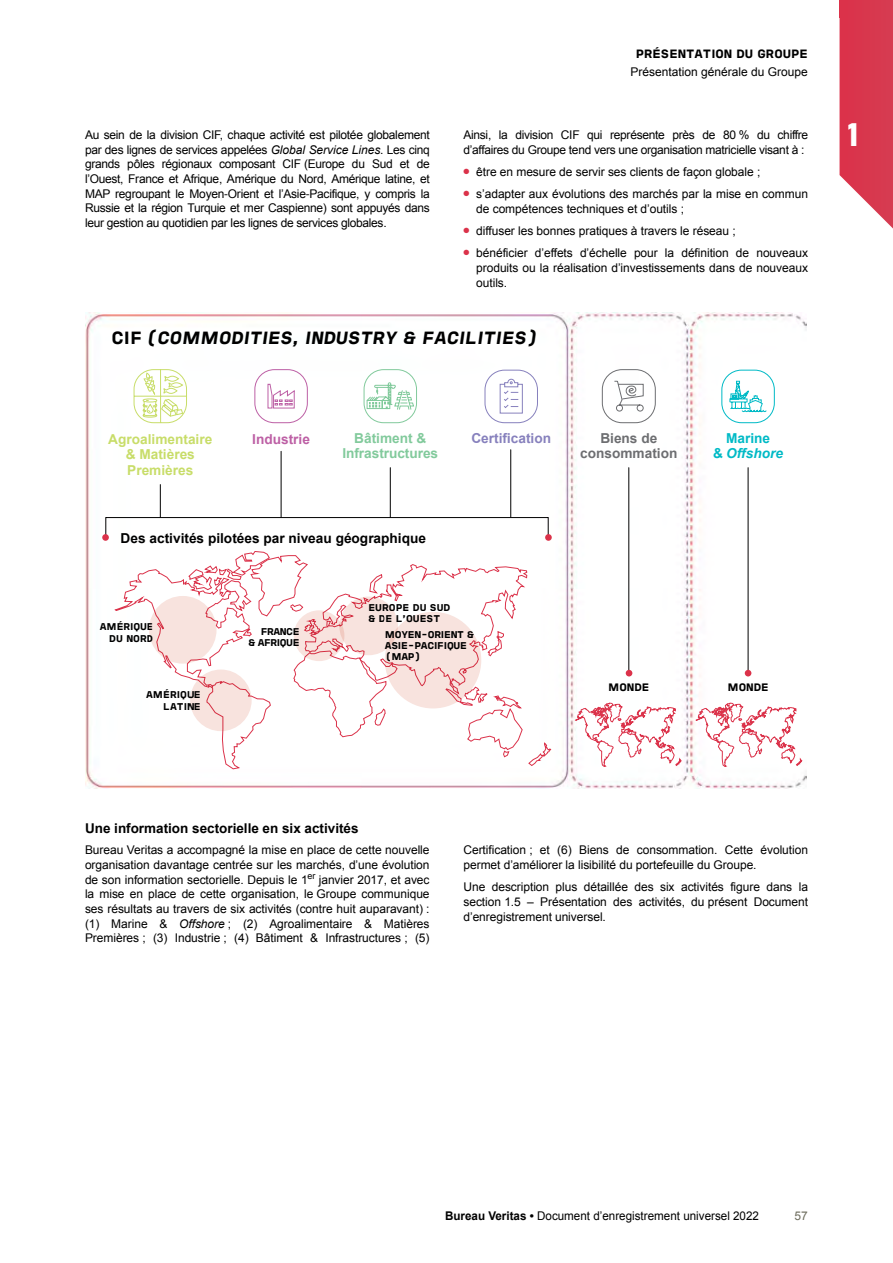
<style>
.page{position:relative;width:893px;height:1263px;background:#fff}
.page>*{position:absolute;margin:0;border:0;box-sizing:border-box;transform-origin:0 0}
.t1{font:700 expanded 32.4px "Bureau Veritas";color:#fff}
.t2{font:17.55px "Bureau Veritas Ext Bd Extra Cond";color:#000}
.t3{font:700 13.65px "Arial";color:#000}
.t4{font:700 13.65px/15.6px "Arial";color:#c8dd69;text-align:center}
.t5{font:700 13.65px/15.6px "Arial";letter-spacing:-.005em;color:#82ca9c;text-align:center}
.t6{font:700 13.65px/15.6px "Arial";color:#6d6e71;text-align:center}
.t7{font:italic 700 13.65px/15.6px "Arial";color:#00bac6;text-align:center}
.t8{font:700 13.65px "Arial";color:#8781bd}
.t9{font:700 13.65px "Arial";color:#bd60a5}
.t10{font:700 13.5px "Arial";color:#000}
.t11{font:12px/14.5px "Arial";letter-spacing:-.005em;color:#000}
.t12{font:12px/14.5px "Arial";letter-spacing:-.025em;color:#000}
.t13{font:12px "Bureau Veritas Ext Bd Extra Cond";color:#000}
.t14{font:12px "Arial";color:#6e6d5e}
.t15{font:10.8px "Bureau Veritas Ext Bd Extra Cond";color:#000}
.t16{font:9.75px/11.7px "Bureau Veritas Ext Bd Extra Cond";letter-spacing:-.015em;color:#000}
.t17{font:9.75px/11.7px "Bureau Veritas Ext Bd Extra Cond";letter-spacing:-.05em;color:#000;text-align:right}
.t18{font:9px "Arial";color:#000}
.t19{font:7.5px "Zapf Dingbats Std";color:#db324a}
.s1{font-style:italic}
.s2{font-family:"Noto Sans"}
.s3{font-style:normal}
.s4{font-weight:700}
</style>
<div class="page">
<div style="left:839px;top:0;width:54px;height:17px;background:#d8374d"></div>
<svg style="left:839px;top:17px;width:54px;height:212px;background:#dd5467"></svg>
<img style="left:85px;top:312px;width:721px;height:476px">
<svg style="left:133px;top:369px;width:55px;height:54px"></svg>
<svg style="left:363px;top:369px;width:54px;height:54px"></svg>
<svg style="left:254px;top:369px;width:54px;height:54px"></svg>
<svg style="left:484px;top:369px;width:54px;height:54px"></svg>
<svg style="left:601px;top:369px;width:55px;height:54px"></svg>
<svg style="left:721px;top:369px;width:54px;height:54px"></svg>
<svg style="left:575px;top:703px;width:107px;height:64px"></svg>
<svg style="left:114px;top:551px;width:438px;height:218px"></svg>
<svg style="left:695px;top:703px;width:107px;height:64px"></svg>
<hr style="left:629px;top:468px;width:1px;height:205px;background:#000">
<hr style="left:748px;top:468px;width:1px;height:205px;background:#000">
<hr style="left:390px;top:468px;width:1px;height:49px;background:#000">
<hr style="left:281px;top:451px;width:1px;height:66px;background:#000">
<hr style="left:160px;top:485px;width:1px;height:32px;background:#000">
<hr style="left:510px;top:450px;width:1px;height:67px;background:#000">
<div style="left:106px;top:517px;width:442px;height:21px;border:1px solid #000"></div>
<div style="left:149px;top:596px;width:68px;height:68px;background:#f8e3de;border-radius:50%"></div>
<div style="left:190px;top:669px;width:62px;height:62px;background:#f8e3de;border-radius:50%"></div>
<div style="left:339px;top:596px;width:59px;height:59px;background:#f8e3de;border-radius:50%"></div>
<div style="left:385px;top:612px;width:96px;height:96px;background:#f8e3de;border-radius:50%"></div>
<svg style="left:294px;top:610px;width:50px;height:51px;background:#f2c5c4"></svg>
<svg style="left:626px;top:670px;width:6px;height:6px"></svg>
<div style="left:102px;top:534px;width:7px;height:7px;background:#db324a;border-radius:50%"></div>
<div style="left:545px;top:534px;width:7px;height:7px;background:#db324a;border-radius:50%"></div>
<svg style="left:745px;top:670px;width:6px;height:6px"></svg>
<p class="t13" style="left:636px;top:47px;width:174px">PRÉSENTATION DU GROUPE</p>
<p class="t11" style="left:631px;top:65px;width:179px">Présentation générale du Groupe</p>
<p class="t11" style="left:85px;top:128px;width:346px;text-align:justify">Au sein de la division CIF, chaque activité est pilotée globalement par des lignes de services appelées <span class="s1">Global Service Lines</span>. Les cinq grands pôles régionaux composant CIF (Europe du Sud et de l’Ouest, France et Afrique, Amérique du Nord, Amérique latine, et MAP regroupant le Moyen<span class="s2">‑</span>Orient et l’Asie<span class="s2">‑</span>Pacifique, y compris la Russie et la région Turquie et mer Caspienne) sont appuyés dans leur gestion au quotidien par les lignes de services globales.</p>
<p class="t12" style="left:463px;top:128px;width:346px">Ainsi, la division CIF qui représente près de 80 % du chiffre d’affaires du Groupe tend vers une organisation matricielle visant à :</p>
<p class="t11" style="left:476px;top:161px;width:333px;line-height:22.4px;text-indent:-13px"><sup>●</sup> être en mesure de servir ses clients de façon globale ; s’adapter aux évolutions des marchés par la mise en commun</p>
<p class="t11" style="left:476px;top:201px;width:209px">de compétences techniques et d’outils ;</p>
<p class="t19" style="left:463px;top:190px;width:7px">●</p>
<p class="t11" style="left:476px;top:220px;width:333px;line-height:22.2px;text-indent:-13px"><sup>●</sup> diffuser les bonnes pratiques à travers le réseau ;<br>bénéficier d’effets d’échelle pour la définition de nouveaux</p>
<p class="t11" style="left:476px;top:261px;width:333px">produits ou la réalisation d’investissements dans de nouveaux outils.</p>
<p class="t19" style="left:463px;top:249px;width:7px">●</p>
<h2 class="t2" style="left:112px;top:327px;width:431px">C I F (COMMODITIES, INDUSTRY &amp; FACILITIES)</h2>
<p class="t4" style="left:108px;top:431px;width:106px">Agroalimentaire &amp; Matières<br>Premières</p>
<p class="t9" style="left:252px;top:430px;width:59px">Industrie</p>
<p class="t5" style="left:342px;top:430px;width:97px">Bâtiment &amp;<br>Infrastructures</p>
<p class="t8" style="left:471px;top:429px;width:81px">Certification</p>
<p class="t6" style="left:580px;top:430px;width:99px">Biens de consommation</p>
<p class="t3" style="left:121px;top:529px;width:307px">Des activités pilotées par niveau géographique</p>
<p class="t16" style="left:100px;top:621px;width:55px;text-align:right">AMÉRIQUE<br>DU NORD</p>
<p class="t16" style="left:146px;top:688px;width:56px;text-align:right">AMÉRIQUE<br>LATINE</p>
<p class="t17" style="left:249px;top:625px;width:52px">FRANCE<br>&amp; AFRIQUE</p>
<p class="t16" style="left:368px;top:601px;width:84px">EUROPE DU SUD &amp; DE L’OUEST</p>
<p class="t16" style="left:385px;top:629px;width:91px;line-height:10.8px">MOYEN-ORIENT &amp;<br>ASIE-PACIFIQUE (MAP)</p>
<p class="t15" style="left:608px;top:681px;width:43px">MONDE</p>
<p class="t7" style="left:713px;top:431px;width:71px"><span class="s3">Marine<br>&amp;</span> Offshore</p>
<p class="t15" style="left:727px;top:681px;width:43px">MONDE</p>
<h1 class="t1" style="left:848px;top:115px;width:12px">1</h1>
<p class="t10" style="left:85px;top:820px;width:275px">Une information sectorielle en six activités</p>
<p class="t11" style="left:85px;top:843px;width:346px;text-align:justify">Bureau Veritas a accompagné la mise en place de cette nouvelle organisation davantage centrée sur les marchés, d’une évolution de son information sectorielle. Depuis le 1 janvier 2017, et avec la mise en place de cette organisation, le Groupe communique ses résultats au travers de six activités (contre huit auparavant) : (1) Marine &amp; <span class="s1">Offshore</span> ; (2) Agroalimentaire &amp; Matières Premières ; (3) Industrie ; (4) Bâtiment &amp; Infrastructures ; (5)</p>
<p class="t11" style="left:463px;top:843px;width:346px">Certification ; et (6) Biens de consommation. Cette évolution permet d’améliorer la lisibilité du portefeuille du Groupe.</p>
<p class="t18" style="left:308px;top:870px;width:9px">er</p>
<p class="t11" style="left:463px;top:880px;width:346px;text-align:justify">Une description plus détaillée des six activités figure dans la section 1.5 – Présentation des activités, du présent Document d’enregistrement universel.</p>
<p class="t11" style="left:445px;top:1208px;width:315px"><span class="s4">Bureau Veritas •</span> Document d’enregistrement universel 2022</p>
<p class="t14" style="left:795px;top:1208px;width:15px">57</p>
</div>
